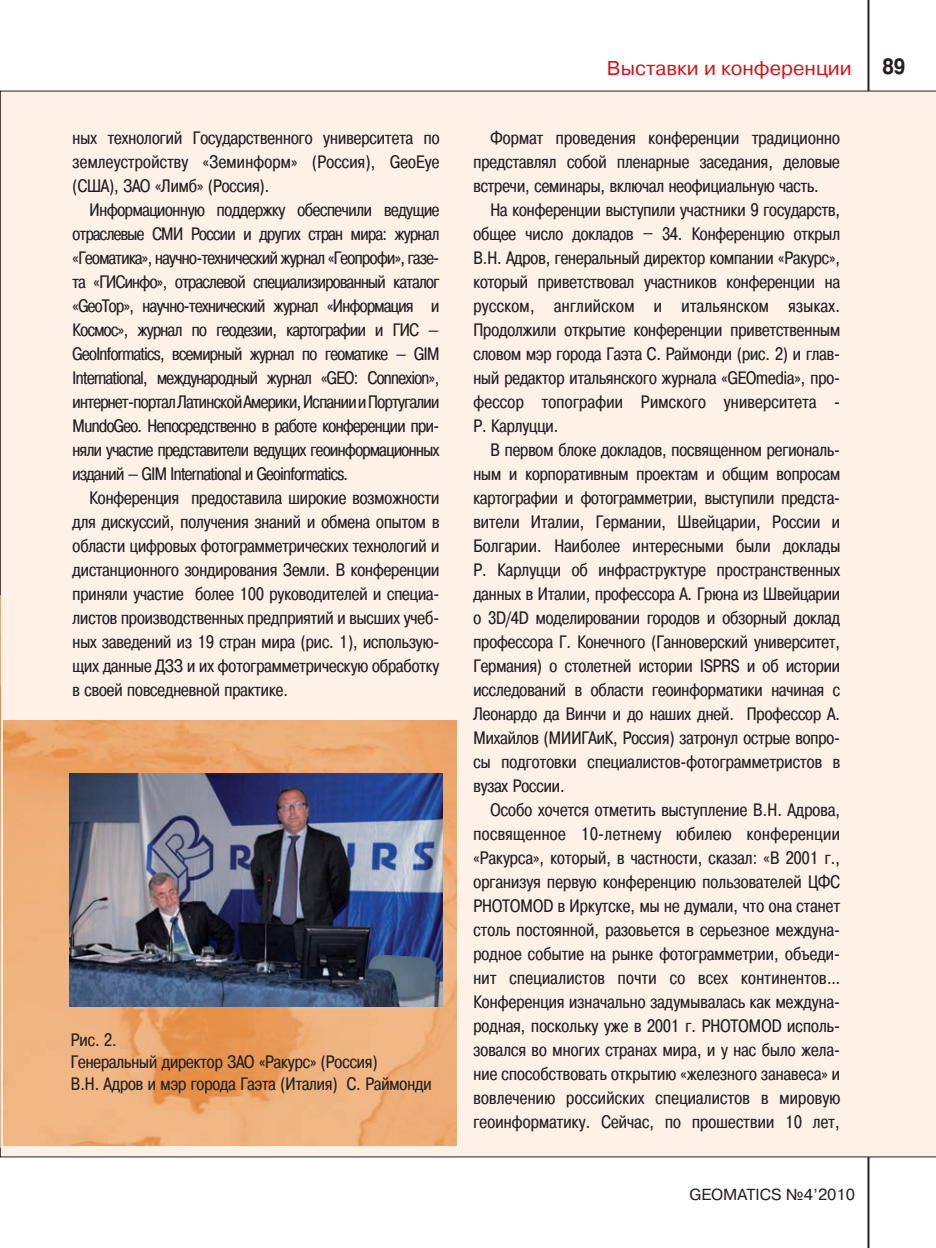
<style>
.page{position:relative;width:936px;height:1248px;background:#fff}
.page>*{position:absolute;margin:0;border:0;box-sizing:border-box;transform-origin:0 0}
.t1{font:700 22px "Pragmatica Cond C";color:#231f20}
.t2{font:20px "Pragmatica C";color:#cd151d}
.t3{font:18px/22px "Pragmatica Cond C";color:#231f20}
.t4{font:18px "Pragmatica Cond C";letter-spacing:-.03em;color:#231f20}
.t5{font:18px "Pragmatica Cond C";letter-spacing:.02em;color:#231f20}
.t6{font:18px "Pragmatica Cond C";letter-spacing:.025em;color:#231f20}
.t7{font:16px "Pragmatica C";color:#231f20}
</style>
<div class="page">
<hr style="left:867px;top:0;width:2px;height:1247px;background:#231f20">
<div style="left:0;top:91px;width:935px;height:1066px;background:#fef1e7"></div>
<img style="left:0;top:595px;width:1px;height:552px">
<img style="left:3px;top:720px;width:453px;height:425px">
<img style="left:69px;top:773px;width:373px;height:232px">
<p class="t3" style="left:73px;top:128px;width:368px">ных технологий Государственного университета по</p>
<p class="t3" style="left:73px;top:152px;width:368px">землеустройству «Земинформ» (Россия), GeoEye</p>
<p class="t3" style="left:73px;top:176px;width:198px">(США), ЗАО «Лимб» (Россия).</p>
<p class="t3" style="left:90px;top:200px;width:351px">Информационную поддержку обеспечили ведущие</p>
<p class="t4" style="left:73px;top:227px;width:368px">отраслевые СМИ России и других стран мира: журнал</p>
<p class="t4" style="left:73px;top:251px;width:368px">«Геоматика», научно-технический журнал «Геопрофи», газе-</p>
<p class="t4" style="left:73px;top:275px;width:368px">та «ГИСинфо», отраслевой специализированный каталог</p>
<p class="t4" style="left:73px;top:299px;width:368px">«GeoTop», научно-технический журнал «Информация и</p>
<p class="t4" style="left:73px;top:323px;width:368px">Космос», журнал по геодезии, картографии и ГИС —</p>
<p class="t4" style="left:73px;top:347px;width:368px">GeoInformatics, всемирный журнал по геоматике — GIM</p>
<p class="t4" style="left:73px;top:371px;width:368px">International, международный журнал «GEO: Connexion»,</p>
<p class="t4" style="left:73px;top:395px;width:368px">интернет-портал Латинской Америки, Испании и Португалии</p>
<p class="t4" style="left:73px;top:419px;width:368px">MundoGeo. Непосредственно в работе конференции при-</p>
<p class="t4" style="left:73px;top:443px;width:368px">няли участие представители ведущих геоинформационных</p>
<p class="t4" style="left:73px;top:467px;width:277px">изданий — GIM International и Geoinformatics.</p>
<p class="t3" style="left:90px;top:488px;width:351px">Конференция предоставила широкие возможности</p>
<p class="t3" style="left:73px;top:512px;width:368px">для дискуссий, получения знаний и обмена опытом в</p>
<p class="t3" style="left:73px;top:536px;width:368px">области цифровых фотограмметрических технологий и</p>
<p class="t3" style="left:73px;top:560px;width:368px">дистанционного зондирования Земли. В конференции</p>
<p class="t3" style="left:73px;top:584px;width:368px">приняли участие более 100 руководителей и специа-</p>
<p class="t3" style="left:73px;top:608px;width:368px">листов производственных предприятий и высших учеб-</p>
<p class="t3" style="left:73px;top:632px;width:368px">ных заведений из 19 стран мира (рис. 1), использую-</p>
<p class="t3" style="left:73px;top:656px;width:368px">щих данные ДЗЗ и их фотограмметрическую обработку</p>
<p class="t3" style="left:73px;top:680px;width:217px">в своей повседневной практике.</p>
<p class="t3" style="left:71px;top:1030px;width:362px">Рис. 2.<br>Генеральный директор ЗАО «Ракурс» (Россия)<br>В.Н. Адров и мэр города Гаэта (Италия) С. Раймонди</p>
<p class="t2" style="left:607px;top:60px;width:246px">Выставки и конференции</p>
<p class="t1" style="left:882px;top:58px;width:24px">89</p>
<p class="t3" style="left:490px;top:128px;width:351px">Формат проведения конференции традиционно</p>
<p class="t3" style="left:473px;top:152px;width:368px">представлял собой пленарные заседания, деловые</p>
<p class="t3" style="left:473px;top:176px;width:347px">встречи, семинары, включал неофициальную часть.</p>
<p class="t3" style="left:490px;top:200px;width:351px">На конференции выступили участники 9 государств,</p>
<p class="t3" style="left:473px;top:224px;width:368px">общее число докладов – 34. Конференцию открыл</p>
<p class="t3" style="left:473px;top:248px;width:368px">В.Н. Адров, генеральный директор компании «Ракурс»,</p>
<p class="t3" style="left:473px;top:272px;width:368px">который приветствовал участников конференции на</p>
<p class="t5" style="left:473px;top:299px;width:368px">русском, английском и итальянском языках.</p>
<p class="t3" style="left:473px;top:320px;width:368px">Продолжили открытие конференции приветственным</p>
<p class="t3" style="left:473px;top:344px;width:368px">словом мэр города Гаэта С. Раймонди (рис. 2) и глав-</p>
<p class="t3" style="left:473px;top:368px;width:368px">ный редактор итальянского журнала «GEOmedia», про-</p>
<p class="t5" style="left:473px;top:395px;width:368px">фессор топографии Римского университета -</p>
<p class="t3" style="left:473px;top:416px;width:86px">Р. Карлуцци.</p>
<p class="t3" style="left:490px;top:440px;width:351px">В первом блоке докладов, посвященном региональ-</p>
<p class="t3" style="left:473px;top:464px;width:368px">ным и корпоративным проектам и общим вопросам</p>
<p class="t3" style="left:473px;top:488px;width:368px">картографии и фотограмметрии, выступили предста-</p>
<p class="t3" style="left:473px;top:512px;width:368px">вители Италии, Германии, Швейцарии, России и</p>
<p class="t3" style="left:473px;top:536px;width:368px">Болгарии. Наиболее интересными были доклады</p>
<p class="t3" style="left:473px;top:560px;width:368px">Р. Карлуцци об инфраструктуре пространственных</p>
<p class="t3" style="left:473px;top:584px;width:368px">данных в Италии, профессора А. Грюна из Швейцарии</p>
<p class="t3" style="left:473px;top:608px;width:368px">о 3D/4D моделировании городов и обзорный доклад</p>
<p class="t3" style="left:473px;top:632px;width:368px">профессора Г. Конечного (Ганноверский университет,</p>
<p class="t3" style="left:473px;top:656px;width:368px">Германия) о столетней истории ISPRS и об истории</p>
<p class="t3" style="left:473px;top:680px;width:368px">исследований в области геоинформатики начиная с</p>
<p class="t3" style="left:473px;top:704px;width:368px">Леонардо да Винчи и до наших дней. Профессор А.</p>
<p class="t3" style="left:473px;top:728px;width:368px">Михайлов (МИИГАиК, Россия) затронул острые вопро-</p>
<p class="t3" style="left:473px;top:752px;width:368px">сы подготовки специалистов-фотограмметристов в</p>
<p class="t3" style="left:473px;top:776px;width:93px">вузах России.</p>
<p class="t3" style="left:490px;top:800px;width:351px">Особо хочется отметить выступление В.Н. Адрова,</p>
<p class="t6" style="left:473px;top:827px;width:368px">посвященное 10-летнему юбилею конференции</p>
<p class="t3" style="left:473px;top:848px;width:368px">«Ракурса», который, в частности, сказал: «В 2001 г.,</p>
<p class="t3" style="left:473px;top:872px;width:368px">организуя первую конференцию пользователей ЦФС</p>
<p class="t3" style="left:473px;top:896px;width:368px">PHOTOMOD в Иркутске, мы не думали, что она станет</p>
<p class="t3" style="left:473px;top:920px;width:368px">столь постоянной, разовьется в серьезное междуна-</p>
<p class="t3" style="left:473px;top:944px;width:368px">родное событие на рынке фотограмметрии, объеди-</p>
<p class="t5" style="left:473px;top:971px;width:368px">нит специалистов почти со всех континентов…</p>
<p class="t3" style="left:473px;top:992px;width:368px">Конференция изначально задумывалась как междуна-</p>
<p class="t3" style="left:473px;top:1016px;width:368px">родная, поскольку уже в 2001 г. PHOTOMOD исполь-</p>
<p class="t3" style="left:473px;top:1040px;width:368px">зовался во многих странах мира, и у нас было жела-</p>
<p class="t3" style="left:473px;top:1064px;width:368px">ние способствовать открытию «железного занавеса» и</p>
<p class="t3" style="left:473px;top:1088px;width:368px">вовлечению российских специалистов в мировую</p>
<p class="t3" style="left:473px;top:1112px;width:368px">геоинформатику. Сейчас, по прошествии 10 лет,</p>
<p class="t7" style="left:689px;top:1188px;width:167px">GEOMATICS №4’2010</p>
</div>
